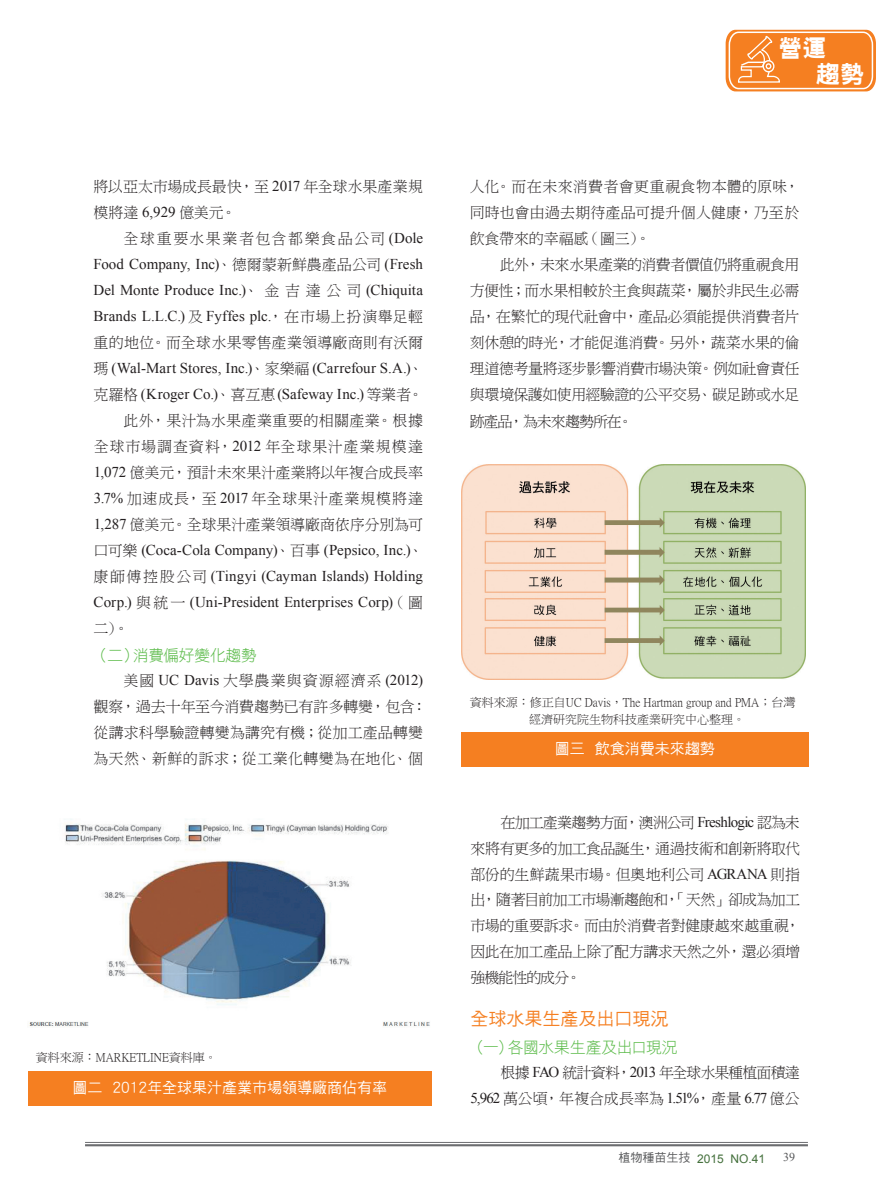
<style>
.page{position:relative;width:893px;height:1191px;background:#fff}
.page>*{position:absolute;margin:0;border:0;box-sizing:border-box;transform-origin:0 0}
.t1{font:24px/26px "DFN Hei W9 WINP BF";color:#fff}
.t2{font:18px "DF Hei W5 WINP BF";color:#f57f21}
.t3{font:15.75px "DF Hei W3 WINP BF";letter-spacing:-.015em;color:#59ba47}
.t4{font:15px/26px "DF Ming W3 WIN BF";letter-spacing:-.005em;color:#231f20;text-align:justify}
.t5{font:15px/26.1px "Times New Roman";letter-spacing:.005em;color:#231f20;text-align:justify}
.t6{font:15px/26px "DF Ming W3 WIN BF";letter-spacing:-.045em;color:#231f20;text-align:right}
.t7{font:15px "DF Hei W5 WINP BF";color:#fff}
.t8{font:15px "DF Ming W3 WIN BF";letter-spacing:.105em;color:#231f20}
.t9{font:12px/16.5px "P Ming Li U";color:#231f20}
.t10{font:12px "Arial";color:#44703c}
.t11{font:12px "Times New Roman";color:#57585a}
.s1{font-family:"Times New Roman"}
.s2{font-family:"DF Ming W3 WIN BF"}
.s3{font-family:"DF Hei W5 WIN BF";color:#57585a}
</style>
<div class="page">
<hr style="left:85px;top:1142px;width:723px;height:1px;background:#6c6d70">
<hr style="left:85px;top:1144px;width:723px;height:2px;background:#6c6d70">
<svg style="left:726px;top:30px;width:150px;height:61px;background:#f68d39"></svg>
<img style="left:29px;top:819px;width:401px;height:207px">
<div style="left:28px;top:1071px;width:404px;height:35px;background:#f57f21"></div>
<img style="left:461px;top:464px;width:344px;height:215px">
<div style="left:461px;top:732px;width:347px;height:34px;background:#f57f21"></div>
<p class="t4" style="left:93px;top:173px;width:331px">將以亞太市場成長最快，至 <span class="s1">2017</span> 年全球水果產業規模將達 <span class="s1">6,929</span> 億美元。</p>
<p class="t8" style="left:124px;top:231px;width:301px">全球重要水果業者包含都樂食品公司 <span class="s1">(Dole</span></p>
<p class="t5" style="left:94px;top:250px;width:331px">Food Company, Inc)<span class="s2">、德爾蒙新鮮農產品公司</span> (Fresh Del Monte Produce Inc.)<span class="s2">、金吉達公司</span> (Chiquita Brands L.L.C.) <span class="s2">及</span> Fyffes plc.<span class="s2">，在市場上扮演舉足輕</span></p>
<p class="t4" style="left:94px;top:329px;width:331px">重的地位。而全球水果零售產業領導廠商則有沃爾</p>
<p class="t5" style="left:94px;top:355px;width:331px"><span class="s2">瑪</span> (Wal-Mart Stores, Inc.)<span class="s2">、家樂福</span> (Carrefour S.A.)<span class="s2">、克羅格</span> (Kroger Co.)<span class="s2">、喜互惠</span>(Safeway Inc.)<span class="s2">等業者。</span></p>
<p class="t4" style="left:94px;top:407px;width:331px;text-indent:30px">此外，果汁為水果產業重要的相關產業。根據全球市場調查資料，<span class="s1">2012</span> 年全球果汁產業規模達<span class="s1">1,072</span> 億美元，預計未來果汁產業將以年複合成長率<span class="s1">3.7%</span> 加速成長，至 <span class="s1">2017</span> 年全球果汁產業規模將達<span class="s1">1,287</span> 億美元。全球果汁產業領導廠商依序分別為可</p>
<p class="t5" style="left:94px;top:537px;width:331px"><span class="s2">口可樂</span> (Coca-Cola Company)<span class="s2">、百事</span> (Pepsico, Inc.)<span class="s2">、康師傅控股公司</span> (Tingyi (Cayman Islands) Holding Corp.) <span class="s2">與統一</span> (Uni-President Enterprises Corp)<span class="s2">（圖</span></p>
<p class="t4" style="left:94px;top:615px;width:37px">二）。</p>
<p class="t3" style="left:94px;top:647px;width:165px">（二）消費偏好變化趨勢</p>
<p class="t5" style="left:124px;top:667px;width:301px"><span class="s2">美國</span> UC Davis <span class="s2">大學農業與資源經濟系</span> (2012)</p>
<p class="t4" style="left:94px;top:694px;width:335px;text-align:left">觀察，過去十年至今消費趨勢已有許多轉變，包含：從講求科學驗證轉變為講究有機；從加工產品轉變為天然、新鮮的訴求；從工業化轉變為在地化、個</p>
<p class="t9" style="left:36px;top:1048px;width:183px">資料來源：MARKETLINE資料庫。</p>
<p class="t7" style="left:72px;top:1080px;width:316px">圖二 2012年全球果汁產業市場領導廠商佔有率</p>
<h1 class="t1" style="left:816px;top:35px;width:49px;text-indent:-38px">營運<br>趨勢</h1>
<p class="t4" style="left:470px;top:173px;width:331px">人化。而在未來消費者會更重視食物本體的原味，同時也會由過去期待產品可提升個人健康，乃至於飲食帶來的幸福感（圖三）。</p>
<p class="t4" style="left:470px;top:251px;width:331px;text-indent:30px">此外，未來水果產業的消費者價值仍將重視食用方便性；而水果相較於主食與蔬菜，屬於非民生必需品，在繁忙的現代社會中，產品必須能提供消費者片刻休憩的時光，才能促進消費。另外，蔬菜水果的倫理道德考量將逐步影響消費市場決策。例如社會責任與環境保護如使用經驗證的公平交易、碳足跡或水足跡產品，為未來趨勢所在。</p>
<p class="t9" style="left:529px;top:694px;width:268px;text-indent:-59px">資料來源：修正自UC Davis，The Hartman group and PMA；台灣經濟研究院生物科技產業研究中心整理。</p>
<p class="t7" style="left:555px;top:741px;width:161px">圖三 飲食消費未來趨勢</p>
<p class="t4" style="left:470px;top:809px;width:331px;text-indent:30px">在加工產業趨勢方面，澳洲公司 <span class="s1">Freshlogic</span> 認為未來將有更多的加工食品誕生，通過技術和創新將取代部份的生鮮蔬果市場。但奧地利公司 <span class="s1">AGRANA</span> 則指出，隨著目前加工市場漸趨飽和，「天然」卻成為加工市場的重要訴求。而由於消費者對健康越來越重視，因此在加工產品上除了配方講求天然之外，還必須增強機能性的成分。</p>
<p class="t2" style="left:470px;top:1009px;width:199px">全球水果生產及出口現況</p>
<p class="t3" style="left:470px;top:1039px;width:209px">（一）各國水果生產及出口現況</p>
<p class="t6" style="left:470px;top:1059px;width:331px">根據 <span class="s1">FAO</span> 統計資料，<span class="s1">2013</span> 年全球水果種植面積達<br><span class="s1">5,962</span> 萬公頃，年複合成長率為 <span class="s1">1.51%</span>，產量 <span class="s1">6.77</span> 億公</p>
<p class="t10" style="left:618px;top:1150px;width:148px"><span class="s3">植物種苗生技</span> 2015 NO.41</p>
<p class="t11" style="left:783px;top:1149px;width:13px">39</p>
</div>
